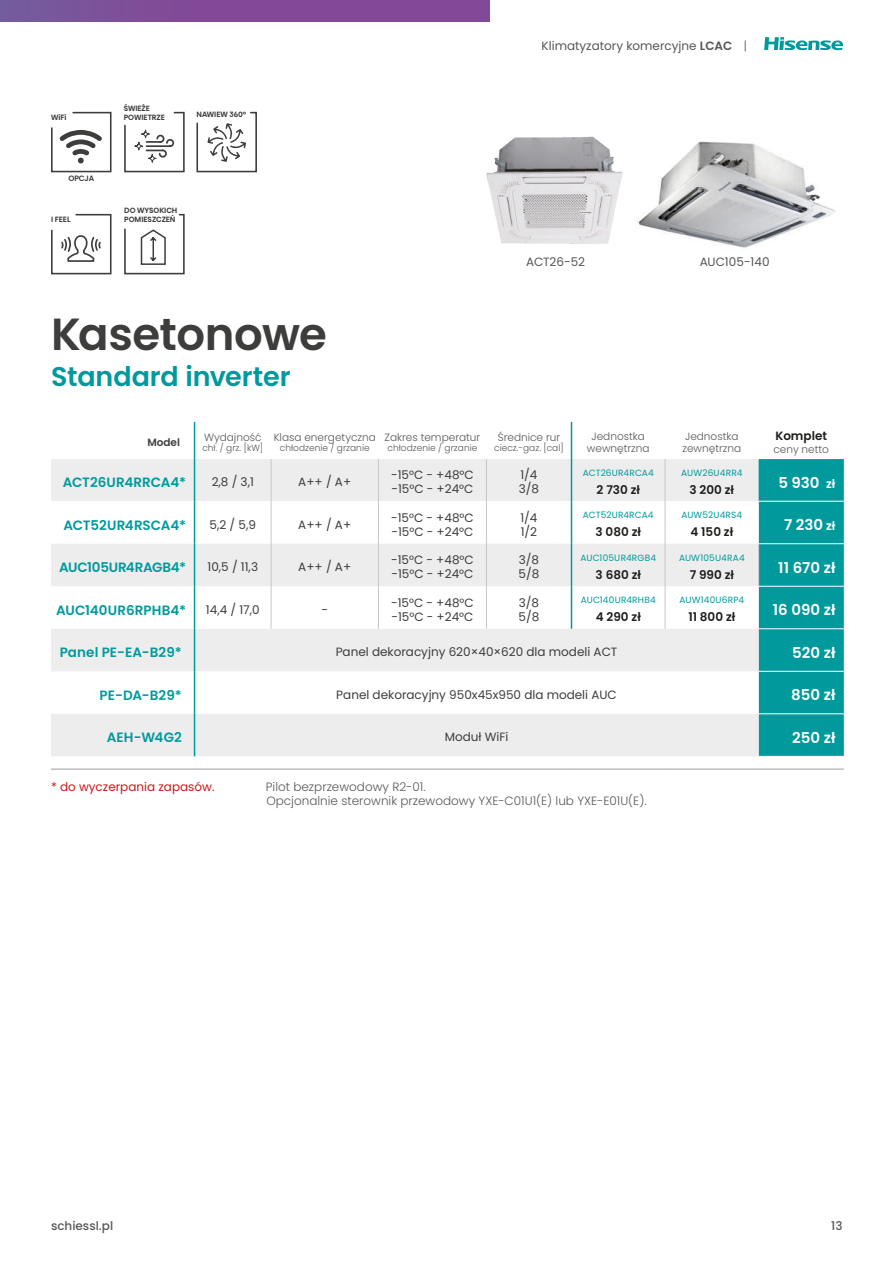
<style>
.page{position:relative;width:893px;height:1263px;background:#fff}
.page>*{position:absolute;margin:0;border:0;box-sizing:border-box;transform-origin:0 0}
.t1{font:600 45px "Poppins";letter-spacing:-.015em;color:#3d3d3c}
.t2{font:600 27px "Poppins";letter-spacing:-.005em;color:#009a9d}
.t3{font:600 15px "Poppins";color:#fff}
.t4{font:600 13.5px "Poppins";color:#009a9d}
.t5{font:600 13.5px "Poppins";letter-spacing:-.02em;color:#009a9d}
.t6{font:12px/14.4px "Poppins";color:#3d3d3c}
.t7{font:300 12px "Poppins";color:#575756}
.t8{font:600 12px "Poppins";color:#1d1d1b}
.t9{font:12px "Poppins";color:#575756}
.t10{font:12px "Poppins";color:#cd171a}
.t11{font:500 12px "Poppins";color:#575756}
.t12{font:300 10.5px/12.6px "Poppins";color:#575756;text-align:center}
.t13{font:600 10.5px "Poppins";color:#3d3d3c}
.t14{font:9px "Poppins";letter-spacing:.015em;color:#009a9d}
.t15{font:300 9px "Poppins";color:#575756}
.t16{font:600 7.8px "Poppins";letter-spacing:-.025em;color:#3d3d3c}
.t17{font:500 7.5px/9px "Hisense Sans Alfabet";color:#3d3d3c}
.s1{font-weight:600}
.s2{font-weight:300}
.s3{font-size:12px}
</style>
<div class="page">
<svg style="left:764px;top:37px;width:79px;height:13px"></svg>
<svg style="left:51px;top:459px;width:793px;height:297px;background:#81c7c8"></svg>
<svg style="left:51px;top:501px;width:708px;height:43px"></svg>
<svg style="left:51px;top:544px;width:708px;height:212px;fill:#ededed"></svg>
<hr style="left:194px;top:459px;width:1px;height:42px;background:#009a9d">
<hr style="left:194px;top:422px;width:1px;height:37px;background:#009a9d">
<hr style="left:271px;top:459px;width:1px;height:42px;background:#c7c7c6">
<hr style="left:378px;top:459px;width:1px;height:42px;background:#c7c7c6">
<hr style="left:486px;top:459px;width:1px;height:42px;background:#c7c7c6">
<hr style="left:665px;top:459px;width:1px;height:42px;background:#c7c7c6">
<hr style="left:759px;top:501px;width:85px;height:1px;background:#fff">
<hr style="left:51px;top:769px;width:144px;height:1px;background:#9d9d9d">
<hr style="left:195px;top:769px;width:76px;height:1px;background:#9d9d9d">
<hr style="left:271px;top:769px;width:107px;height:1px;background:#9d9d9d">
<hr style="left:378px;top:769px;width:108px;height:1px;background:#9d9d9d">
<hr style="left:486px;top:769px;width:85px;height:1px;background:#9d9d9d">
<hr style="left:571px;top:769px;width:94px;height:1px;background:#9d9d9d">
<hr style="left:665px;top:769px;width:94px;height:1px;background:#9d9d9d">
<hr style="left:759px;top:769px;width:85px;height:1px;background:#9d9d9d">
<hr style="left:271px;top:501px;width:1px;height:43px;background:#c7c7c6">
<hr style="left:271px;top:586px;width:1px;height:43px;background:#c7c7c6">
<hr style="left:378px;top:501px;width:1px;height:43px;background:#c7c7c6">
<hr style="left:378px;top:586px;width:1px;height:43px;background:#c7c7c6">
<hr style="left:486px;top:501px;width:1px;height:43px;background:#c7c7c6">
<hr style="left:486px;top:586px;width:1px;height:43px;background:#c7c7c6">
<hr style="left:665px;top:501px;width:1px;height:43px;background:#c7c7c6">
<hr style="left:665px;top:586px;width:1px;height:43px;background:#c7c7c6">
<hr style="left:571px;top:422px;width:1px;height:37px;background:#009a9d">
<hr style="left:571px;top:459px;width:1px;height:42px;background:#009a9d">
<hr style="left:571px;top:501px;width:1px;height:43px;background:#009a9d">
<hr style="left:571px;top:586px;width:1px;height:43px;background:#009a9d">
<hr style="left:194px;top:501px;width:1px;height:43px;background:#009a9d">
<hr style="left:194px;top:586px;width:1px;height:43px;background:#009a9d">
<hr style="left:271px;top:544px;width:1px;height:42px;background:#c7c7c6">
<hr style="left:378px;top:544px;width:1px;height:42px;background:#c7c7c6">
<hr style="left:486px;top:544px;width:1px;height:42px;background:#c7c7c6">
<hr style="left:665px;top:544px;width:1px;height:42px;background:#c7c7c6">
<hr style="left:758px;top:544px;width:1px;height:42px;background:#c7c7c6">
<hr style="left:194px;top:544px;width:1px;height:42px;background:#009a9d">
<hr style="left:571px;top:544px;width:1px;height:42px;background:#009a9d">
<hr style="left:758px;top:543px;width:86px;height:1px;background:#fff">
<hr style="left:758px;top:586px;width:86px;height:1px;background:#fff">
<hr style="left:759px;top:628px;width:85px;height:1px;background:#fff">
<hr style="left:759px;top:671px;width:85px;height:1px;background:#fff">
<hr style="left:759px;top:713px;width:85px;height:1px;background:#fff">
<hr style="left:194px;top:629px;width:1px;height:42px;background:#009a9d">
<hr style="left:194px;top:671px;width:1px;height:43px;background:#009a9d">
<hr style="left:194px;top:714px;width:1px;height:42px;background:#009a9d">
<div style="left:0;top:0;width:490px;height:21px;background:linear-gradient(to right,#7a559c,#844495)"></div>
<img style="left:637px;top:141px;width:199px;height:107px">
<img style="left:486px;top:136px;width:137px;height:108px">
<svg style="left:51px;top:111px;width:61px;height:62px"></svg>
<svg style="left:51px;top:213px;width:61px;height:62px"></svg>
<svg style="left:124px;top:213px;width:61px;height:62px"></svg>
<svg style="left:196px;top:111px;width:61px;height:62px"></svg>
<svg style="left:124px;top:111px;width:61px;height:62px"></svg>
<p class="t17" style="left:51px;top:112px;width:17px">WiFi</p>
<p class="t17" style="left:124px;top:104px;width:43px">ŚWIEŻE<br>POWIETRZE</p>
<p class="t17" style="left:196px;top:109px;width:51px">NAWIEW 360º</p>
<p class="t9" style="left:542px;top:39px;width:207px">Klimatyzatory komercyjne <span class="s1">LCAC</span> <span class="s2">|</span></p>
<p class="t16" style="left:68px;top:174px;width:27px">OPCJA</p>
<p class="t17" style="left:51px;top:214px;width:21px">I FEEL</p>
<p class="t17" style="left:124px;top:206px;width:55px">DO WYSOKICH<br>POMIESZCZEŃ</p>
<p class="t9" style="left:526px;top:255px;width:60px">ACT26-52</p>
<p class="t9" style="left:700px;top:255px;width:71px">AUC105-140</p>
<h1 class="t1" style="left:51px;top:308px;width:277px">Kasetonowe</h1>
<h2 class="t2" style="left:51px;top:361px;width:241px">Standard inverter</h2>
<p class="t13" style="left:147px;top:436px;width:34px">Model</p>
<p class="t12" style="left:204px;top:431px;width:59px">Wydajność</p>
<p class="t15" style="left:202px;top:443px;width:62px">chł. / grz. [kW]</p>
<p class="t12" style="left:274px;top:431px;width:104px">Klasa energetyczna</p>
<p class="t15" style="left:280px;top:443px;width:91px">chłodzenie / grzanie</p>
<p class="t12" style="left:384px;top:431px;width:97px">Zakres temperatur</p>
<p class="t15" style="left:388px;top:443px;width:91px">chłodzenie / grzanie</p>
<p class="t12" style="left:498px;top:431px;width:64px">Średnice rur</p>
<p class="t15" style="left:494px;top:443px;width:71px">ciecz.-gaz. [cal]</p>
<p class="t12" style="left:587px;top:430px;width:64px">Jednostka wewnętrzna</p>
<p class="t12" style="left:682px;top:430px;width:60px;text-align:left">Jednostka zewnętrzna</p>
<p class="t8" style="left:775px;top:429px;width:53px">Komplet</p>
<p class="t12" style="left:773px;top:443px;width:57px">ceny netto</p>
<p class="t4" style="left:63px;top:474px;width:125px">ACT26UR4RRCA4*</p>
<p class="t6" style="left:212px;top:475px;width:44px">2,8 / 3,1</p>
<p class="t6" style="left:298px;top:475px;width:54px">A++ / A+</p>
<p class="t6" style="left:391px;top:468px;width:84px">-15°C - +48°C -15°C - +24°C</p>
<p class="t6" style="left:519px;top:468px;width:22px">1/4<br>3/8</p>
<p class="t14" style="left:583px;top:467px;width:72px">ACT26UR4RCA4</p>
<p class="t8" style="left:597px;top:482px;width:45px">2 730 zł</p>
<p class="t4" style="left:63px;top:517px;width:124px">ACT52UR4RSCA4*</p>
<p class="t6" style="left:210px;top:517px;width:48px">5,2 / 5,9</p>
<p class="t6" style="left:298px;top:517px;width:54px">A++ / A+</p>
<p class="t6" style="left:391px;top:510px;width:84px">-15°C - +48°C -15°C - +24°C</p>
<p class="t6" style="left:520px;top:510px;width:19px">1/4<br>1/2</p>
<p class="t14" style="left:583px;top:510px;width:72px">ACT52UR4RCA4</p>
<p class="t8" style="left:596px;top:525px;width:47px">3 080 zł</p>
<p class="t5" style="left:59px;top:559px;width:128px">AUC105UR4RAGB4*</p>
<p class="t6" style="left:208px;top:560px;width:52px">10,5 / 11,3</p>
<p class="t6" style="left:298px;top:560px;width:54px">A++ / A+</p>
<p class="t6" style="left:391px;top:553px;width:84px">-15°C - +48°C -15°C - +24°C</p>
<p class="t6" style="left:519px;top:553px;width:22px">3/8<br>5/8</p>
<p class="t14" style="left:580px;top:552px;width:77px">AUC105UR4RGB4</p>
<p class="t8" style="left:596px;top:567px;width:47px">3 680 zł</p>
<p class="t4" style="left:56px;top:602px;width:131px">AUC140UR6RPHB4*</p>
<p class="t6" style="left:206px;top:602px;width:55px">14,4 / 17,0</p>
<p class="t6" style="left:321px;top:602px;width:8px">-</p>
<p class="t6" style="left:391px;top:595px;width:84px">-15°C - +48°C -15°C - +24°C</p>
<p class="t6" style="left:519px;top:595px;width:22px">3/8<br>5/8</p>
<p class="t14" style="left:581px;top:595px;width:77px">AUC140UR4RHB4</p>
<p class="t8" style="left:596px;top:610px;width:47px">4 290 zł</p>
<p class="t14" style="left:681px;top:467px;width:63px">AUW26U4RR4</p>
<p class="t8" style="left:689px;top:482px;width:46px">3 200 zł</p>
<p class="t14" style="left:681px;top:510px;width:62px">AUW52U4RS4</p>
<p class="t8" style="left:690px;top:525px;width:44px">4 150 zł</p>
<p class="t14" style="left:679px;top:552px;width:67px">AUW105U4RA4</p>
<p class="t8" style="left:690px;top:567px;width:46px">7 990 zł</p>
<p class="t14" style="left:679px;top:595px;width:66px">AUW140U6RP4</p>
<p class="t8" style="left:688px;top:610px;width:48px">11 800 zł</p>
<p class="t3" style="left:778px;top:474px;width:58px">5 930 <span class="s3">zł</span></p>
<p class="t3" style="left:784px;top:516px;width:53px">7 230 <span class="s3">zł</span></p>
<p class="t3" style="left:778px;top:559px;width:59px">11 670 zł</p>
<p class="t3" style="left:773px;top:601px;width:64px">16 090 zł</p>
<p class="t4" style="left:60px;top:644px;width:124px">Panel PE-EA-B29*</p>
<p class="t6" style="left:336px;top:645px;width:283px">Panel dekoracyjny 620×40×620 dla modeli ACT</p>
<p class="t3" style="left:792px;top:644px;width:45px">520 zł</p>
<p class="t4" style="left:100px;top:687px;width:84px">PE-DA-B29*</p>
<p class="t6" style="left:336px;top:687px;width:282px">Panel dekoracyjny 950x45x950 dla modeli AUC</p>
<p class="t3" style="left:791px;top:686px;width:46px">850 zł</p>
<p class="t4" style="left:107px;top:730px;width:77px">AEH-W4G2</p>
<p class="t6" style="left:445px;top:730px;width:65px">Moduł WiFi</p>
<p class="t3" style="left:792px;top:729px;width:45px">250 zł</p>
<p class="t10" style="left:51px;top:780px;width:165px">* do wyczerpania zapasów.</p>
<p class="t7" style="left:266px;top:780px;width:161px">Pilot bezprzewodowy R2-01.</p>
<p class="t7" style="left:266px;top:793px;width:382px">Opcjonalnie sterownik przewodowy YXE-C01U1(E) lub YXE-E01U(E).</p>
<p class="t11" style="left:51px;top:1219px;width:64px">schiessl.pl</p>
<p class="t11" style="left:831px;top:1219px;width:13px">13</p>
</div>
